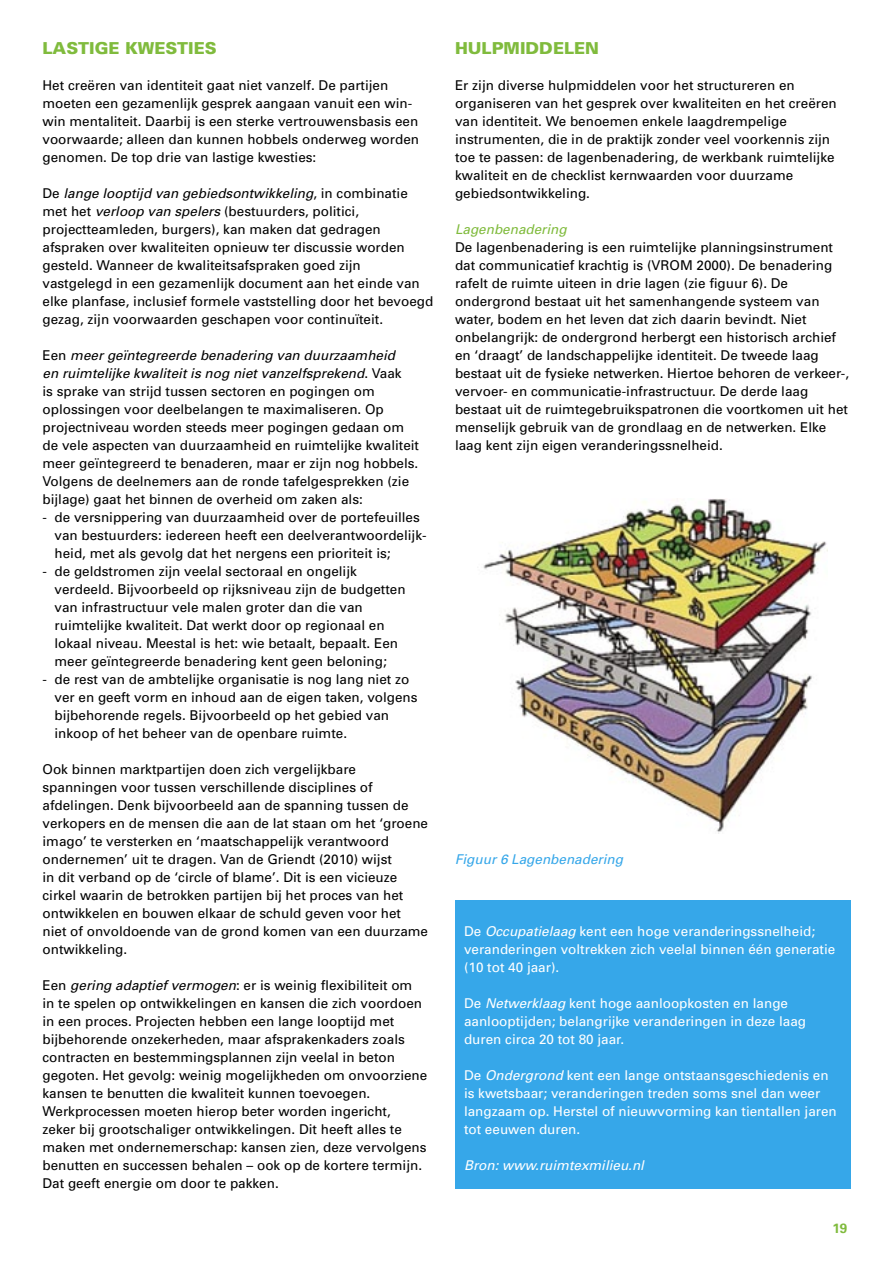
<style>
.page{position:relative;width:893px;height:1263px;background:#fff}
.page>*{position:absolute;margin:0;border:0;box-sizing:border-box;transform-origin:0 0}
.t1{font:900 16.5px "Univers";color:#80bb3d}
.t2{font:13.5px/18px "Univers";color:#000}
.t3{font:13.5px/18px "Univers";color:#fff}
.t4{font:italic 13.5px "Univers";color:#fff}
.t5{font:italic 13.5px "Univers";color:#36a7e9}
.t6{font:italic 13.5px "Univers";color:#80bb3d}
.t7{font:700 13.5px "Univers";color:#80bb3d}
.s1{font-style:italic}
</style>
<div class="page">
<div style="left:455px;top:900px;width:395px;height:288px;background:#36a7e9"></div>
<img style="left:483px;top:499px;width:344px;height:335px">
<p class="t1" style="left:43px;top:38px;width:176px">LASTIGE KWESTIES</p>
<p class="t2" style="left:43px;top:76px;width:378px">Het creëren van identiteit gaat niet vanzelf. De partijen moeten een gezamenlijk gesprek aangaan vanuit een win&shy;win mentaliteit. Daarbij is een sterke vertrouwensbasis een voorwaarde; alleen dan kunnen hobbels onderweg worden genomen. De top drie van lastige kwesties:</p>
<p class="t2" style="left:43px;top:184px;width:392px">De <span class="s1">lange looptijd van gebiedsontwikkeling</span>, in combinatie met het <span class="s1">verloop van spelers</span> (bestuurders, politici, projectteamleden, burgers), kan maken dat gedragen afspraken over kwaliteiten opnieuw ter discussie worden gesteld. Wanneer de kwaliteitsafspraken goed zijn vastgelegd in een gezamenlijk document aan het einde van elke planfase, inclusief formele vaststelling door het bevoegd gezag, zijn voorwaarden geschapen voor continuïteit.</p>
<p class="t2" style="left:43px;top:346px;width:378px">Een <span class="s1">meer geïntegreerde benadering van duurzaamheid<br>en ruimtelijke kwaliteit is nog niet vanzelfsprekend</span>. Vaak<br>is sprake van strijd tussen sectoren en pogingen om oplossingen voor deelbelangen te maximaliseren. Op projectniveau worden steeds meer pogingen gedaan om de vele aspecten van duurzaamheid en ruimtelijke kwaliteit meer geïntegreerd te benaderen, maar er zijn nog hobbels.<br>Volgens de deelnemers aan de ronde tafelgesprekken (zie bijlage) gaat het binnen de overheid om zaken als:</p>
<p class="t2" style="left:55px;top:508px;width:374px;text-indent:-12px">- de versnippering van duurzaamheid over de portefeuilles van bestuurders: iedereen heeft een deelverantwoordelijk&shy;heid, met als gevolg dat het nergens een prioriteit is;</p>
<p class="t2" style="left:55px;top:562px;width:353px;text-indent:-12px">- de geldstromen zijn veelal sectoraal en ongelijk verdeeld. Bijvoorbeeld op rijksniveau zijn de budgetten van infrastructuur vele malen groter dan die van ruimtelijke kwaliteit. Dat werkt door op regionaal en lokaal niveau. Meestal is het: wie betaalt, bepaalt. Een meer geïntegreerde benadering kent geen beloning;</p>
<p class="t2" style="left:55px;top:670px;width:365px;text-indent:-12px">- de rest van de ambtelijke organisatie is nog lang niet zo ver en geeft vorm en inhoud aan de eigen taken, volgens bijbehorende regels. Bijvoorbeeld op het gebied van inkoop of het beheer van de openbare ruimte.</p>
<p class="t2" style="left:43px;top:760px;width:387px">Ook binnen marktpartijen doen zich vergelijkbare spanningen voor tussen verschillende disciplines of afdelingen. Denk bijvoorbeeld aan de spanning tussen de verkopers en de mensen die aan de lat staan om het ‘groene imago’ te versterken en ‘maatschappelijk verantwoord ondernemen’ uit te dragen. Van de Griendt (2010) wijst<br>in dit verband op de ‘circle of blame’. Dit is een vicieuze cirkel waarin de betrokken partijen bij het proces van het ontwikkelen en bouwen elkaar de schuld geven voor het niet of onvoldoende van de grond komen van een duurzame ontwikkeling.</p>
<p class="t2" style="left:43px;top:976px;width:386px">Een <span class="s1">gering adaptief vermogen</span>: er is weinig flexibiliteit om in te spelen op ontwikkelingen en kansen die zich voordoen in een proces. Projecten hebben een lange looptijd met bijbehorende onzekerheden, maar afsprakenkaders zoals contracten en bestemmingsplannen zijn veelal in beton gegoten. Het gevolg: weinig mogelijkheden om onvoorziene kansen te benutten die kwaliteit kunnen toevoegen.<br>Werkprocessen moeten hierop beter worden ingericht,<br>zeker bij grootschaliger ontwikkelingen. Dit heeft alles te maken met ondernemerschap: kansen zien, deze vervolgens benutten en successen behalen – ook op de kortere termijn.<br>Dat geeft energie om door te pakken.</p>
<p class="t1" style="left:455px;top:38px;width:145px">HULPMIDDELEN</p>
<p class="t2" style="left:455px;top:76px;width:383px">Er zijn diverse hulpmiddelen voor het structureren en organiseren van het gesprek over kwaliteiten en het creëren van identiteit. We benoemen enkele laagdrempelige instrumenten, die in de praktijk zonder veel voorkennis zijn toe te passen: de lagenbenadering, de werkbank ruimtelijke kwaliteit en de checklist kernwaarden voor duurzame gebiedsontwikkeling.</p>
<p class="t6" style="left:455px;top:221px;width:113px">Lagenbenadering</p>
<p class="t2" style="left:455px;top:238px;width:396px">De lagenbenadering is een ruimtelijke planningsinstrument dat communicatief krachtig is (VROM 2000). De benadering rafelt de ruimte uiteen in drie lagen (zie figuur 6). De ondergrond bestaat uit het samenhangende systeem van water, bodem en het leven dat zich daarin bevindt. Niet onbelangrijk: de ondergrond herbergt een historisch archief en ‘draagt’ de landschappelijke identiteit. De tweede laag bestaat uit de fysieke netwerken. Hiertoe behoren de verkeer-, vervoer- en communicatie-infrastructuur. De derde laag bestaat uit de ruimtegebruikspatronen die voortkomen uit het menselijk gebruik van de grondlaag en de netwerken. Elke laag kent zijn eigen veranderingssnelheid.</p>
<p class="t5" style="left:455px;top:851px;width:170px">Figuur 6 Lagenbenadering</p>
<p class="t3" style="left:464px;top:922px;width:373px">De <span class="s1">Occupatielaag</span> kent een hoge veranderingssnelheid; veranderingen voltrekken zich veelal binnen één generatie (10 tot 40 jaar).</p>
<p class="t3" style="left:464px;top:994px;width:344px">De <span class="s1">Netwerklaag</span> kent hoge aanloopkosten en lange aanlooptijden; belangrijke veranderingen in deze laag duren circa 20 tot 80 jaar.</p>
<p class="t3" style="left:464px;top:1066px;width:374px">De <span class="s1">Ondergrond</span> kent een lange ontstaansgeschiedenis en is kwetsbaar; veranderingen treden soms snel dan weer langzaam op. Herstel of nieuwvorming kan tientallen jaren tot eeuwen duren.</p>
<p class="t4" style="left:464px;top:1157px;width:182px">Bron: www.ruimtexmilieu.nl</p>
<p class="t7" style="left:832px;top:1220px;width:17px">19</p>
</div>
